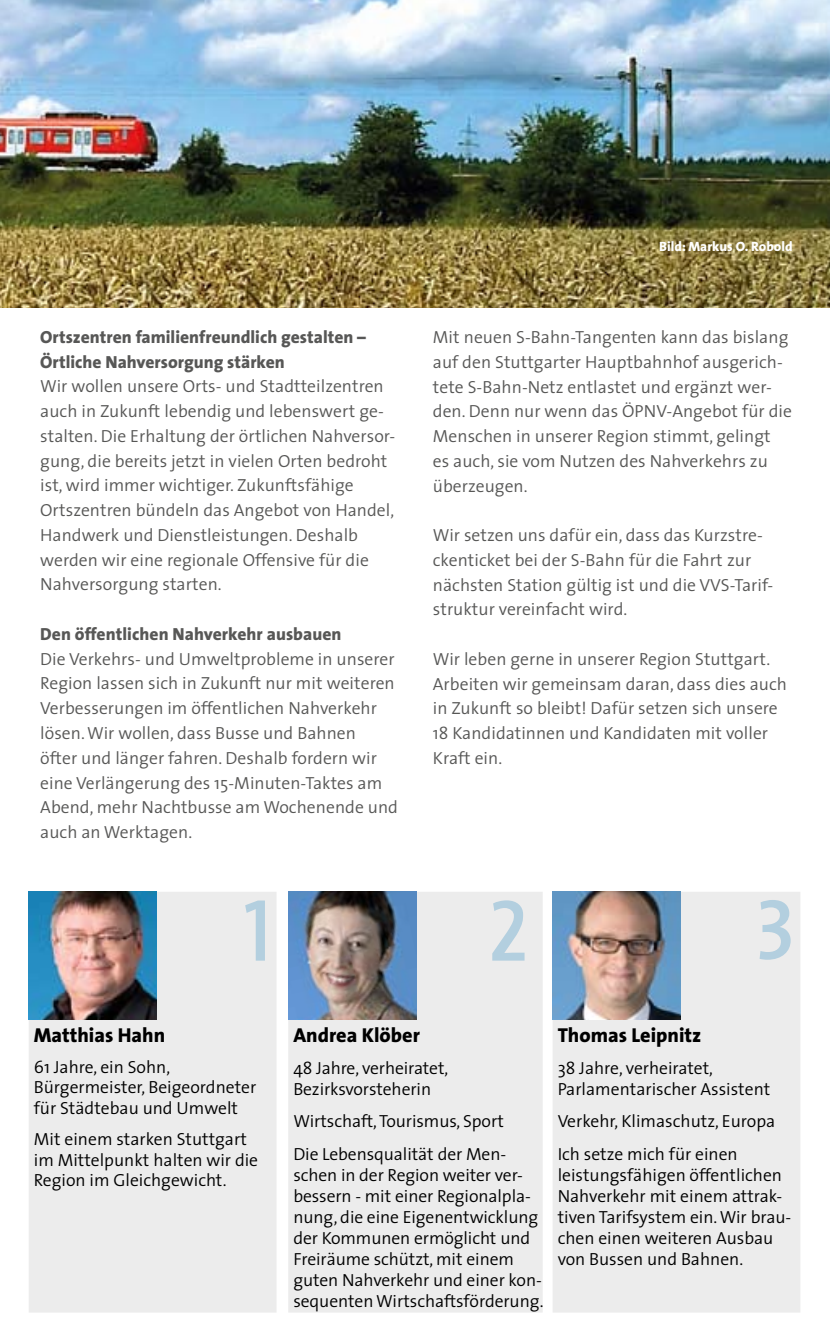
<style>
.page{position:relative;width:830px;height:1340px;background:#fff}
.page>*{position:absolute;margin:0;border:0;box-sizing:border-box;transform-origin:0 0}
.t1{font:600 83.7px "The Sans";color:#b3cfdf}
.t2{font:800 20.25px "The Sans";color:#000}
.t3{font:300 17.55px/24.8px "The Sans";letter-spacing:.005em;color:#575756}
.t4{font:300 17.55px/21.2px "The Sans";color:#000}
.t5{font:800 17.55px/24.8px "The Sans";color:#575756}
.t6{font:800 13.5px "The Sans";letter-spacing:.005em;color:#fff}
</style>
<div class="page">
<img style="left:0;top:0;width:829px;height:307px">
<div style="left:552px;top:891px;width:248px;height:421px;background:#ececec"></div>
<div style="left:288px;top:891px;width:254px;height:421px;background:#ececec"></div>
<div style="left:29px;top:891px;width:247px;height:421px;background:#ececec"></div>
<img style="left:29px;top:892px;width:127px;height:127px">
<img style="left:288px;top:892px;width:128px;height:127px">
<img style="left:552px;top:892px;width:128px;height:127px">
<svg style="left:245px;top:900px;width:20px;height:60px"></svg>
<svg style="left:492px;top:900px;width:32px;height:60px"></svg>
<p class="t5" style="left:40px;top:324px;width:327px">Ortszentren familienfreundlich gestalten –<br>Örtliche Nahversorgung stärken</p>
<p class="t3" style="left:40px;top:373px;width:356px">Wir wollen unsere Orts- und Stadtteilzentren auch in Zukunft lebendig und lebenswert ge&shy;stalten. Die Erhaltung der örtlichen Nahversor&shy;gung, die bereits jetzt in vielen Orten bedroht ist, wird immer wichtiger. Zukunftsfähige Ortszentren bündeln das Angebot von Handel, Handwerk und Dienstleistungen. Deshalb werden wir eine regionale Offensive für die Nahversorgung starten.</p>
<p class="t5" style="left:40px;top:621px;width:303px">Den öffentlichen Nahverkehr ausbauen</p>
<p class="t3" style="left:40px;top:646px;width:359px">Die Verkehrs- und Umweltprobleme in unserer Region lassen sich in Zukunft nur mit weiteren Verbesserungen im öffentlichen Nahverkehr lösen. Wir wollen, dass Busse und Bahnen<br>öfter und länger fahren. Deshalb fordern wir eine Verlängerung des 15-Minuten-Taktes am Abend, mehr Nachtbusse am Wochenende und auch an Werktagen.</p>
<p class="t6" style="left:658px;top:235px;width:135px">Bild: Markus O. Robold</p>
<p class="t3" style="left:432px;top:324px;width:360px">Mit neuen S-Bahn-Tangenten kann das bislang auf den Stuttgarter Hauptbahnhof ausgerich&shy;tete S-Bahn-Netz entlastet und ergänzt wer&shy;den. Denn nur wenn das ÖPNV-Angebot für die Menschen in unserer Region stimmt, gelingt<br>es auch, sie vom Nutzen des Nahverkehrs zu überzeugen.</p>
<p class="t3" style="left:432px;top:522px;width:342px">Wir setzen uns dafür ein, dass das Kurzstre&shy;ckenticket bei der S-Bahn für die Fahrt zur nächsten Station gültig ist und die VVS-Tarif&shy;struktur vereinfacht wird.</p>
<p class="t3" style="left:432px;top:646px;width:355px">Wir leben gerne in unserer Region Stuttgart.<br>Arbeiten wir gemeinsam daran, dass dies auch in Zukunft so bleibt! Dafür setzen sich unsere 18 Kandidatinnen und Kandidaten mit voller Kraft ein.</p>
<h1 class="t1" style="left:755px;top:845px;width:40px">3</h1>
<p class="t2" style="left:34px;top:1017px;width:133px">Matthias Hahn</p>
<p class="t4" style="left:34px;top:1056px;width:224px;line-height:20.2px">61 Jahre, ein Sohn,<br>Bürgermeister, Beigeordneter für Städtebau und Umwelt</p>
<p class="t4" style="left:34px;top:1128px;width:226px;line-height:20.2px">Mit einem starken Stuttgart im Mittelpunkt halten wir die<br>Region im Gleichgewicht.</p>
<p class="t2" style="left:293px;top:1017px;width:128px">Andrea Klöber</p>
<p class="t4" style="left:293px;top:1056px;width:156px">48 Jahre, verheiratet,<br>Bezirksvorsteherin</p>
<p class="t4" style="left:293px;top:1104px;width:214px;line-height:32.4px">Wirtschaft, Tourismus, Sport<br>Die Lebensqualität der Men-</p>
<p class="t4" style="left:293px;top:1163px;width:251px">schen in der Region weiter ver&shy;bessern - mit einer Regionalpla&shy;nung, die eine Eigenentwicklung der Kommunen ermöglicht und<br>Freiräume schützt, mit einem guten Nahverkehr und einer kon&shy;sequenten Wirtschaftsförderung.</p>
<p class="t2" style="left:557px;top:1017px;width:145px">Thomas Leipnitz</p>
<p class="t4" style="left:557px;top:1056px;width:214px">38 Jahre, verheiratet,<br>Parlamentarischer Assistent</p>
<p class="t4" style="left:557px;top:1104px;width:219px;line-height:32.4px">Verkehr, Klimaschutz, Europa<br>Ich setze mich für einen</p>
<p class="t4" style="left:557px;top:1163px;width:235px">leistungsfähigen öffentlichen<br>Nahverkehr mit einem attrak&shy;tiven Tarifsystem ein. Wir brau&shy;chen einen weiteren Ausbau von Bussen und Bahnen.</p>
</div>
